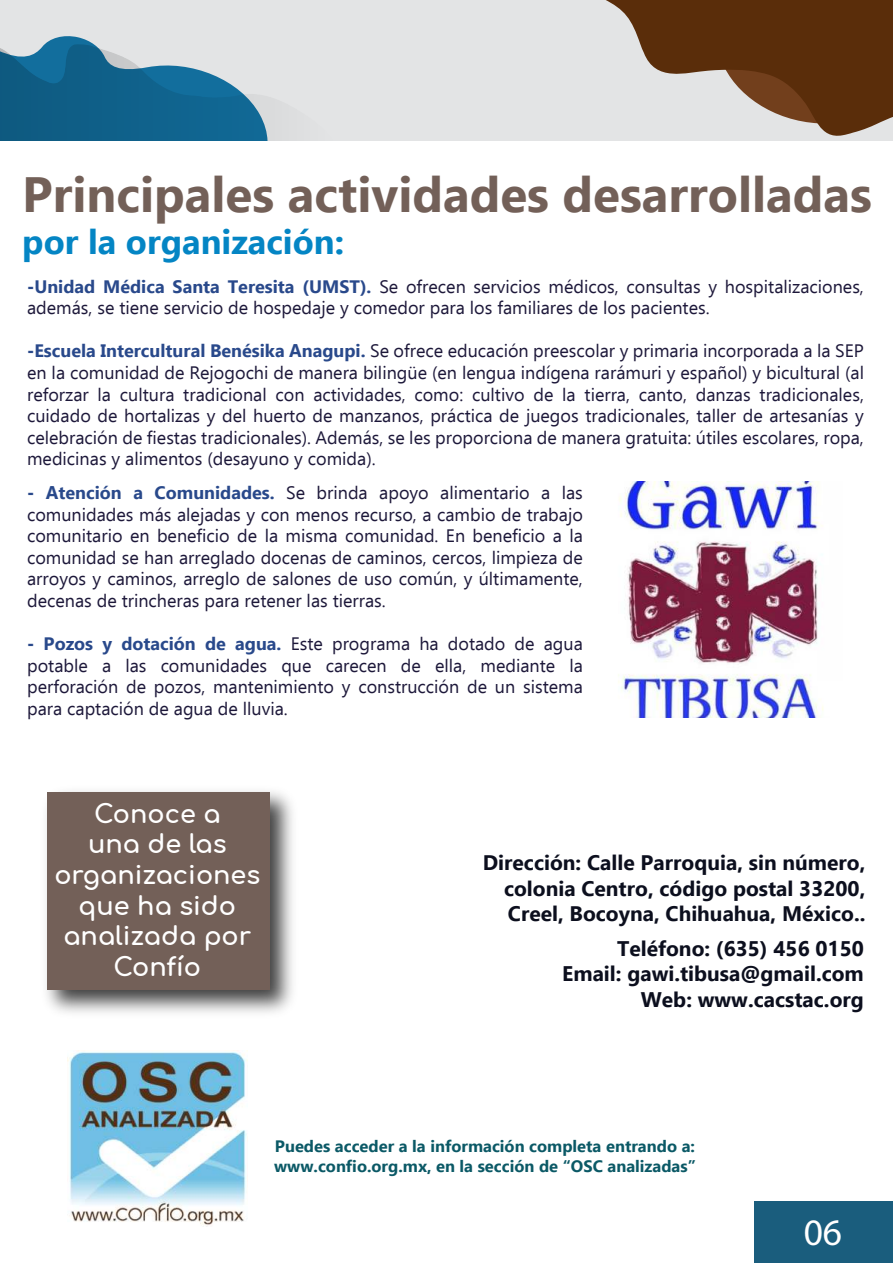
<style>
.page{position:relative;width:893px;height:1263px;background:#fff}
.page>*{position:absolute;margin:0;border:0;box-sizing:border-box;transform-origin:0 0}
.t1{font:700 49.5px "Ebrima";color:#736058}
.t2{font:37.5px "Myriad Pro";color:#fff}
.t3{font:700 34.5px "Ebrima";color:#0485c4}
.t4{font:700 25.5px/30.6px "Comfortaa";color:#fff;text-align:center}
.t5{font:700 21.15px/25.3px "Ebrima";color:#0c0f1e;text-align:right}
.t6{font:700 21px/25.2px "Ebrima";color:#0c0f1e;text-align:justify}
.t7{font:18px/21.6px "Ebrima";color:#1d183a;text-align:justify}
.t8{font:700 16.5px/19.8px "Ebrima";color:#0b5966}
.s1{font-weight:700;color:#29498b}
</style>
<div class="page">
<div style="left:754px;top:1202px;width:139px;height:61px;background:#1a5d7d"></div>
<div style="left:0;top:0;width:893px;height:141px;background:#e3e4e5"></div>
<svg style="left:0;top:36px;width:268px;height:105px"></svg>
<svg style="left:606px;top:0;width:287px;height:136px"></svg>
<img style="left:68px;top:1052px;width:179px;height:174px">
<img style="left:46px;top:791px;width:247px;height:222px">
<div style="left:48px;top:793px;width:222px;height:197px;background:#736058"></div>
<img style="left:618px;top:482px;width:206px;height:236px">
<h1 class="t1" style="left:22px;top:175px;width:851px">Principales actividades desarrolladas</h1>
<h3 class="t3" style="left:22px;top:228px;width:323px">por la organización:</h3>
<p class="t7" style="left:27px;top:277px;width:838px"><span class="s1">-Unidad Médica Santa Teresita (UMST).</span> Se ofrecen servicios médicos, consultas y hospitalizaciones, además, se tiene servicio de hospedaje y comedor para los familiares de los pacientes.</p>
<p class="t7" style="left:27px;top:342px;width:838px"><span class="s1">-Escuela Intercultural Benésika Anagupi.</span> Se ofrece educación preescolar y primaria incorporada a la SEP en la comunidad de Rejogochi de manera bilingüe (en lengua indígena rarámuri y español) y bicultural (al reforzar la cultura tradicional con actividades, como: cultivo de la tierra, canto, danzas tradicionales, cuidado de hortalizas y del huerto de manzanos, práctica de juegos tradicionales, taller de artesanías y celebración de fiestas tradicionales). Además, se les proporciona de manera gratuita: útiles escolares, ropa, medicinas y alimentos (desayuno y comida).</p>
<p class="t7" style="left:27px;top:483px;width:557px"><span class="s1">- Atención a Comunidades.</span> Se brinda apoyo alimentario a las comunidades más alejadas y con menos recurso, a cambio de trabajo comunitario en beneficio de la misma comunidad. En beneficio a la comunidad se han arreglado docenas de caminos, cercos, limpieza de arroyos y caminos, arreglo de salones de uso común, y últimamente, decenas de trincheras para retener las tierras.</p>
<p class="t7" style="left:27px;top:635px;width:557px"><span class="s1">- Pozos y dotación de agua.</span> Este programa ha dotado de agua potable a las comunidades que carecen de ella, mediante la perforación de pozos, mantenimiento y construcción de un sistema para captación de agua de lluvia.</p>
<h3 class="t4" style="left:54px;top:799px;width:207px">Conoce a<br>una de las organizaciones que ha sido analizada por<br>Confío</h3>
<p class="t6" style="left:504px;top:852px;width:363px;text-indent:-21px">Dirección: Calle Parroquia, sin número, colonia Centro, código postal 33200, Creel, Bocoyna, Chihuahua, México..</p>
<p class="t5" style="left:562px;top:938px;width:303px">Teléfono: (635) 456 0150<br>Email: gawi.tibusa@gmail.com<br>Web: www.cacstac.org</p>
<p class="t8" style="left:274px;top:1138px;width:423px">Puedes acceder a la información completa entrando a: www.confio.org.mx, en la sección de “OSC analizadas”</p>
<h2 class="t2" style="left:804px;top:1218px;width:40px">06</h2>
</div>
